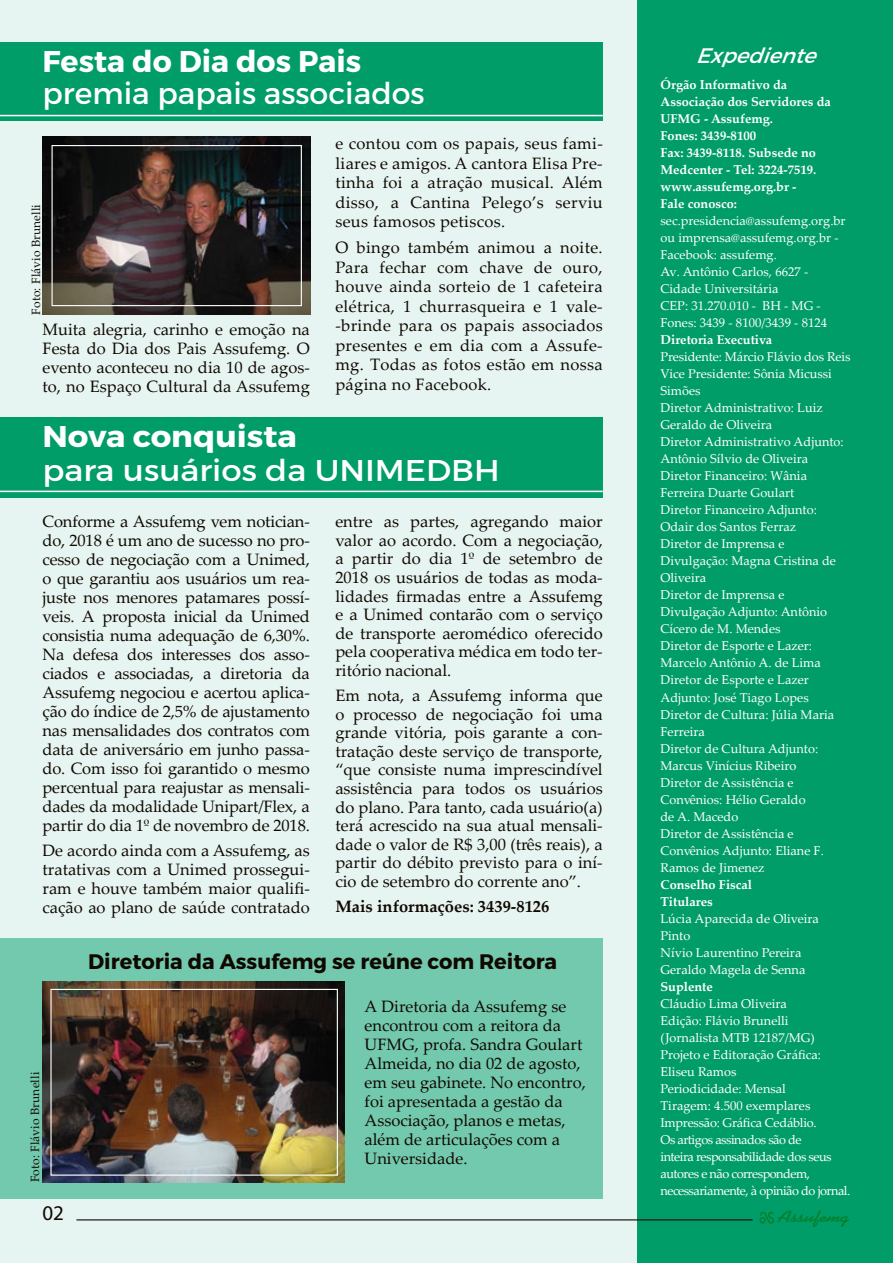
<style>
.page{position:relative;width:893px;height:1263px;background:#e6f5f1}
.page>*{position:absolute;margin:0;border:0;box-sizing:border-box;transform-origin:0 0}
.t1{font:30px "Montserrat";color:#fff;scale:1.08 1}
.t2{font:30px "Montserrat";color:#fff}
.t3{font:700 30px "Montserrat";color:#fff}
.t4{font:700 30px "Montserrat";color:#fff;scale:1.08 1}
.t5{font:700 21px "Montserrat";color:#110802}
.t6{font:italic 21px "Montserrat";color:#fff}
.t7{font:21px "Myriad Pro";color:#110802}
.t8{font:16.5px/18.9px "Palatino Linotype";color:#110802;text-align:justify}
.t9{font:700 16.5px "Palatino Linotype";color:#110802}
.t10{font:700 16.5px "Koala";color:#008330;scale:1.22 1}
.t11{font:12.75px/17px "Palatino Linotype";color:#fff}
.t12{font:700 12.75px/17px "Palatino Linotype";color:#fff}
.t13{font:12px "Palatino Linotype";letter-spacing:.01em;color:#110802}
</style>
<div class="page">
<div style="left:637px;top:0;width:256px;height:1263px;background:#009d69"></div>
<svg style="left:760px;top:1211px;width:14px;height:13px"></svg>
<div style="left:759px;top:1217px;width:7px;height:6px;border:2px solid #078230;border-radius:50%"></div>
<hr style="left:76px;top:1219px;width:677px;height:1px;background:#110802">
<div style="left:0;top:417px;width:603px;height:81px;background:#009d69"></div>
<div style="left:0;top:938px;width:603px;height:261px;background:#73c9ad"></div>
<hr style="left:0;top:491px;width:603px;height:1px;background:#fff">
<img style="left:43px;top:981px;width:302px;height:202px">
<div style="left:0;top:43px;width:603px;height:78px;background:#009d69"></div>
<hr style="left:0;top:115px;width:603px;height:1px;background:#fff">
<img style="left:43px;top:136px;width:267px;height:179px">
<div style="left:50px;top:989px;width:288px;height:187px;border:1px solid #fff"></div>
<div style="left:52px;top:145px;width:250px;height:161px;border:1px solid #fff"></div>
<h1 class="t3" style="left:43px;top:43px;width:320px">Festa do Dia dos Pais</h1>
<h1 class="t2" style="left:43px;top:75px;width:384px">premia papais associados</h1>
<p class="t13" style="left:27px;top:315px;width:112px;rotate:-90deg">Foto: Flávio Brunelli</p>
<p class="t8" style="left:43px;top:319px;width:269px">Muita alegria, carinho e emoção na Festa do Dia dos Pais Assufemg. O evento aconteceu no dia 10 de agos&shy;to, no Espaço Cultural da Assufemg</p>
<p class="t8" style="left:335px;top:133px;width:269px;line-height:19.5px">e contou com os papais, seus fami&shy;liares e amigos. A cantora Elisa Pre&shy;tinha foi a atração musical. Além disso, a Cantina Pelego’s serviu seus famosos petiscos.</p>
<p class="t8" style="left:335px;top:237px;width:269px;line-height:19.5px">O bingo também animou a noite.<br>Para fechar com chave de ouro, houve ainda sorteio de 1 cafeteira elétrica, 1 churrasqueira e 1 vale--brinde para os papais associados presentes e em dia com a Assufe&shy;mg. Todas as fotos estão em nossa página no Facebook.</p>
<h1 class="t4" style="left:43px;top:417px;width:237px">Nova conquista</h1>
<h1 class="t1" style="left:43px;top:452px;width:425px">para usuários da UNIMEDBH</h1>
<p class="t8" style="left:43px;top:511px;width:269px">Conforme a Assufemg vem notician&shy;do, 2018 é um ano de sucesso no pro&shy;cesso de negociação com a Unimed, o que garantiu aos usuários um rea&shy;juste nos menores patamares possí&shy;veis. A proposta inicial da Unimed consistia numa adequação de 6,30%.<br>Na defesa dos interesses dos asso&shy;ciados e associadas, a diretoria da Assufemg negociou e acertou aplica&shy;ção do índice de 2,5% de ajustamento nas mensalidades dos contratos com data de aniversário em junho passa&shy;do. Com isso foi garantido o mesmo percentual para reajustar as mensali&shy;dades da modalidade Unipart/Flex, a partir do dia 1º de novembro de 2018.</p>
<p class="t8" style="left:43px;top:840px;width:269px">De acordo ainda com a Assufemg, as tratativas com a Unimed prossegui&shy;ram e houve também maior qualifi&shy;cação ao plano de saúde contratado</p>
<p class="t8" style="left:335px;top:512px;width:269px">entre as partes, agregando maior valor ao acordo. Com a negociação, a partir do dia 1º de setembro de 2018 os usuários de todas as moda&shy;lidades firmadas entre a Assufemg e a Unimed contarão com o serviço de transporte aeromédico oferecido pela cooperativa médica em todo ter&shy;ritório nacional.</p>
<p class="t8" style="left:335px;top:685px;width:269px">Em nota, a Assufemg informa que o processo de negociação foi uma grande vitória, pois garante a con&shy;tratação deste serviço de transporte, “que consiste numa imprescindível assistência para todos os usuários do plano. Para tanto, cada usuário(a) terá acrescido na sua atual mensali&shy;dade o valor de R$ 3,00 (três reais), a partir do débito previsto para o iní&shy;cio de setembro do corrente ano”.</p>
<p class="t9" style="left:335px;top:895px;width:216px">Mais informações: 3439-8126</p>
<p class="t13" style="left:27px;top:1182px;width:112px;rotate:-90deg">Foto: Flávio Brunelli</p>
<p class="t7" style="left:43px;top:1200px;width:23px">02</p>
<p class="t5" style="left:88px;top:948px;width:471px">Diretoria da Assufemg se reúne com Reitora</p>
<p class="t8" style="left:364px;top:996px;width:223px;text-align:left">A Diretoria da Assufemg se encontrou com a reitora da<br>UFMG, profa. Sandra Goulart<br>Almeida, no dia 02 de agosto, em seu gabinete. No encontro, foi apresentada a gestão da<br>Associação, planos e metas, além de articulações com a<br>Universidade.</p>
<p class="t6" style="left:696px;top:43px;width:130px">Expediente</p>
<p class="t12" style="left:660px;top:75px;width:172px">Órgão Informativo da<br>Associação dos Servidores da<br>UFMG - Assufemg.<br>Fones: 3439-8100<br>Fax: 3439-8118. Subsede no<br>Medcenter - Tel: 3224-7519. www.assufemg.org.br -<br>Fale conosco:</p>
<p class="t11" style="left:660px;top:212px;width:187px">sec.presidencia@assufemg.org.br ou imprensa@assufemg.org.br -<br>Facebook: assufemg.<br>Av. Antônio Carlos, 6627 -<br>Cidade Universitária<br>CEP: 31.270.010 - BH - MG -<br>Fones: 3439 - 8100/3439 - 8124</p>
<p class="t12" style="left:660px;top:331px;width:113px">Diretoria Executiva</p>
<p class="t11" style="left:660px;top:348px;width:191px">Presidente: Márcio Flávio dos Reis<br>Vice Presidente: Sônia Micussi<br>Simões<br>Diretor Administrativo: Luiz<br>Geraldo de Oliveira<br>Diretor Administrativo Adjunto:<br>Antônio Sílvio de Oliveira<br>Diretor Financeiro: Wânia<br>Ferreira Duarte Goulart<br>Diretor Financeiro Adjunto:<br>Odair dos Santos Ferraz<br>Diretor de Imprensa e<br>Divulgação: Magna Cristina de<br>Oliveira<br>Diretor de Imprensa e<br>Divulgação Adjunto: Antônio<br>Cícero de M. Mendes<br>Diretor de Esporte e Lazer:<br>Marcelo Antônio A. de Lima<br>Diretor de Esporte e Lazer<br>Adjunto: José Tiago Lopes<br>Diretor de Cultura: Júlia Maria<br>Ferreira<br>Diretor de Cultura Adjunto:<br>Marcus Vinícius Ribeiro<br>Diretor de Assistência e<br>Convênios: Hélio Geraldo<br>de A. Macedo<br>Diretor de Assistência e<br>Convênios Adjunto: Eliane F.<br>Ramos de Jimenez</p>
<p class="t12" style="left:660px;top:875px;width:93px">Conselho Fiscal<br>Titulares</p>
<p class="t11" style="left:660px;top:909px;width:160px">Lúcia Aparecida de Oliveira<br>Pinto<br>Nívio Laurentino Pereira<br>Geraldo Magela de Senna</p>
<p class="t12" style="left:660px;top:978px;width:54px">Suplente</p>
<p class="t11" style="left:660px;top:994px;width:191px">Cláudio Lima Oliveira<br>Edição: Flávio Brunelli<br>(Jornalista MTB 12187/MG)<br>Projeto e Editoração Gráfica:<br>Eliseu Ramos<br>Periodicidade: Mensal<br>Tiragem: 4.500 exemplares<br>Impressão: Gráfica Cedáblio.<br>Os artigos assinados são de<br>inteira responsabilidade dos seus autores e não correspondem, necessariamente, à opinião do jornal.</p>
<p class="t10" style="left:778px;top:1207px;width:60px">Assufemg</p>
</div>
